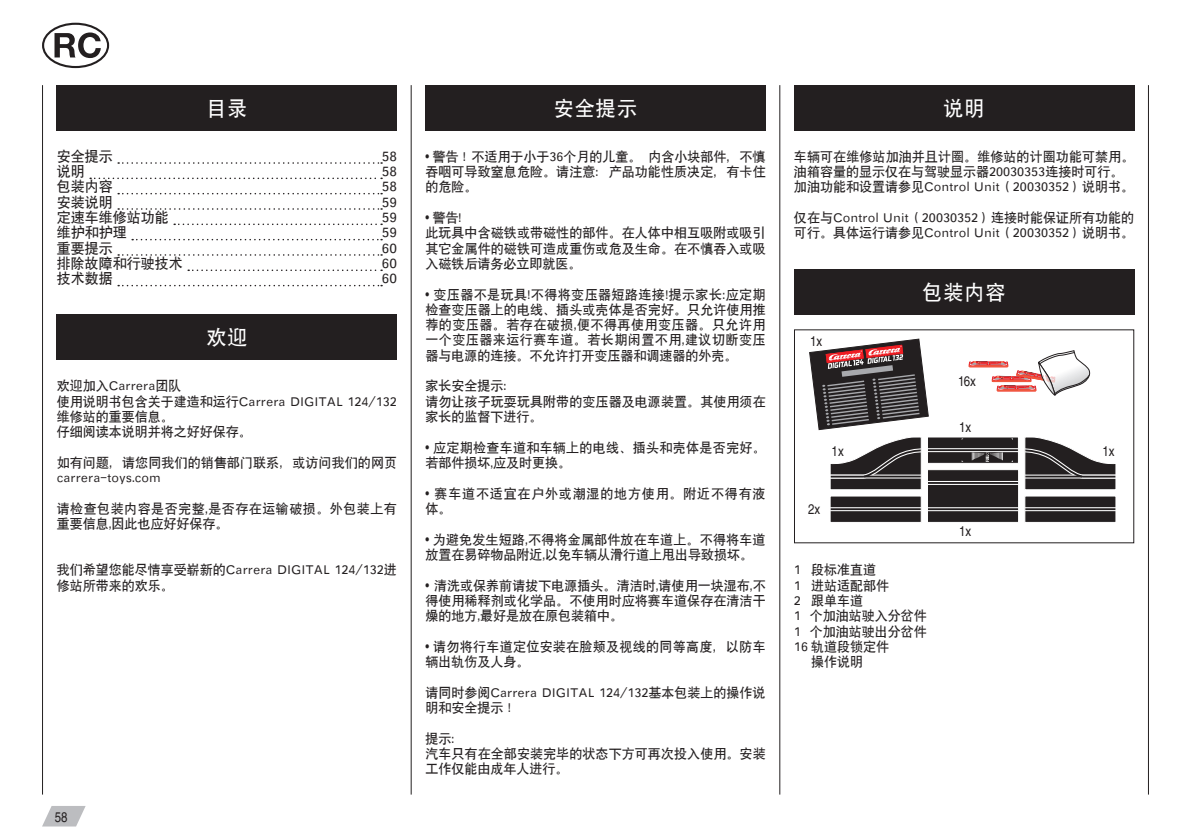
<style>
.page{position:relative;width:1191px;height:840px;background:#fff}
.page>*{position:absolute;margin:0;border:0;box-sizing:border-box;transform-origin:0 0}
.t1{font:20px "SIL Hei Med Jian";letter-spacing:.05em;color:#fff}
.t2{font:14px "SIL Hei Med Jian";color:#231f20}
.t3{font:14px "Nimbus San LOT Reg Con";color:#231f20}
.t4{font:13px/15.4px "SIL Hei Med Jian";color:#231f20}
.t5{font:13px/15.4px "SIL Hei Med Jian";letter-spacing:.025em;color:#231f20}
.t6{font:13px/15.4px "SIL Hei Med Jian";letter-spacing:.04em;color:#231f20}
.t7{font:13px/15.4px "SIL Hei Med Jian";letter-spacing:.065em;color:#231f20}
.s1{font-family:"Nimbus San LOT Reg Con"}
</style>
<div class="page">
<svg style="left:42px;top:806px;width:44px;height:20px"></svg>
<hr style="left:42px;top:85px;width:1px;height:709px;background:#231f20">
<hr style="left:1148px;top:85px;width:1px;height:709px;background:#231f20">
<hr style="left:411px;top:85px;width:1px;height:709px;background:#231f20">
<hr style="left:779px;top:85px;width:1px;height:709px;background:#231f20">
<svg style="left:43px;top:24px;width:65px;height:43px"></svg>
<div style="left:42px;top:23px;width:67px;height:45px;border:2px solid #231f20;border-radius:50%"></div>
<svg style="left:54px;top:32px;width:47px;height:26px"></svg>
<svg style="left:118px;top:162px;width:264px;height:2px"></svg>
<svg style="left:90px;top:177px;width:292px;height:2px"></svg>
<svg style="left:118px;top:193px;width:264px;height:1px"></svg>
<svg style="left:118px;top:208px;width:264px;height:2px"></svg>
<svg style="left:174px;top:223px;width:208px;height:2px"></svg>
<svg style="left:132px;top:239px;width:250px;height:1px"></svg>
<svg style="left:118px;top:254px;width:264px;height:1px"></svg>
<svg style="left:188px;top:269px;width:194px;height:2px"></svg>
<svg style="left:118px;top:285px;width:264px;height:1px"></svg>
<div style="left:57px;top:314px;width:340px;height:45px;background:#231f20"></div>
<div style="left:425px;top:85px;width:340px;height:46px;background:#231f20"></div>
<div style="left:794px;top:85px;width:340px;height:46px;background:#231f20"></div>
<div style="left:794px;top:269px;width:340px;height:46px;background:#231f20"></div>
<div style="left:927px;top:469px;width:91px;height:53px;background:#231f20"></div>
<hr style="left:927px;top:480px;width:91px;height:4px;background:#332f30">
<hr style="left:927px;top:481px;width:91px;height:2px;background:#231f20">
<hr style="left:927px;top:507px;width:91px;height:4px;background:#d9d9d9">
<hr style="left:927px;top:508px;width:91px;height:2px;background:#231f20">
<div style="left:927px;top:469px;width:92px;height:53px;border:1px solid #fff"></div>
<div style="left:1024px;top:495px;width:92px;height:27px;background:#231f20"></div>
<hr style="left:1024px;top:507px;width:92px;height:4px;background:#dadada">
<hr style="left:1024px;top:508px;width:92px;height:2px;background:#231f20">
<div style="left:1024px;top:495px;width:92px;height:27px;border:1px solid #fff"></div>
<div style="left:830px;top:495px;width:91px;height:27px;background:#231f20"></div>
<hr style="left:830px;top:507px;width:91px;height:4px;background:#dadada">
<hr style="left:830px;top:508px;width:91px;height:2px;background:#231f20">
<div style="left:829px;top:495px;width:92px;height:27px;border:1px solid #fff"></div>
<svg style="left:1024px;top:437px;width:92px;height:53px"></svg>
<svg style="left:830px;top:437px;width:92px;height:53px"></svg>
<div style="left:927px;top:437px;width:91px;height:26px;background:#231f20"></div>
<hr style="left:927px;top:448px;width:91px;height:4px;background:#e2e2e2">
<hr style="left:927px;top:449px;width:91px;height:2px;background:#231f20">
<div style="left:927px;top:436px;width:91px;height:27px;border:1px solid #fff"></div>
<svg style="left:961px;top:438px;width:52px;height:23px"></svg>
<svg style="left:968px;top:350px;width:122px;height:46px"></svg>
<svg style="left:809px;top:338px;width:120px;height:92px"></svg>
<div style="left:57px;top:85px;width:340px;height:46px;background:#231f20"></div>
<h1 class="t1" style="left:206px;top:95px;width:42px">目录</h1>
<p class="t2" style="left:57px;top:146px;width:57px">安全提示</p>
<p class="t2" style="left:382px;top:146px;width:17px">58</p>
<p class="t2" style="left:57px;top:162px;width:29px">说明</p>
<p class="t2" style="left:382px;top:162px;width:17px">58</p>
<p class="t2" style="left:57px;top:177px;width:57px">包装内容</p>
<p class="t2" style="left:382px;top:177px;width:17px">58</p>
<p class="t2" style="left:57px;top:192px;width:57px">安装说明</p>
<p class="t2" style="left:382px;top:192px;width:17px">59</p>
<p class="t2" style="left:57px;top:208px;width:113px">定速车维修站功能</p>
<p class="t2" style="left:382px;top:208px;width:17px">59</p>
<p class="t2" style="left:57px;top:223px;width:71px">维护和护理</p>
<p class="t2" style="left:382px;top:223px;width:17px">59</p>
<p class="t2" style="left:57px;top:238px;width:57px">重要提示</p>
<p class="t2" style="left:382px;top:238px;width:17px">60</p>
<p class="t2" style="left:57px;top:254px;width:127px">排除故障和行驶技术</p>
<p class="t2" style="left:382px;top:254px;width:17px">60</p>
<p class="t2" style="left:57px;top:269px;width:57px">技术数据</p>
<p class="t2" style="left:382px;top:269px;width:17px">60</p>
<h1 class="t1" style="left:206px;top:324px;width:42px">欢迎</h1>
<p class="t4" style="left:57px;top:377px;width:342px">欢迎加入Carrera团队<br>使用说明书包含关于建造和运行Carrera DIGITAL 124/132维修站的重要信息。<br>仔细阅读本说明并将之好好保存。</p>
<p class="t4" style="left:57px;top:453px;width:342px">如有问题，请您同我们的销售部门联系，或访问我们的网页carrera-toys.com</p>
<p class="t6" style="left:57px;top:499px;width:342px">请检查包装内容是否完整,是否存在运输破损。外包装上有重要信息,因此也应好好保存。</p>
<p class="t4" style="left:57px;top:561px;width:342px">我们希望您能尽情享受崭新的Carrera DIGITAL 124/132进修站所带来的欢乐。</p>
<p class="t3" style="left:55px;top:807px;width:14px">58</p>
<h1 class="t1" style="left:554px;top:95px;width:84px">安全提示</h1>
<p class="t4" style="left:425px;top:147px;width:342px;text-align:justify"><span class="s1">•</span> 警告！不适用于小于36个月的儿童。 内含小块部件，不慎吞咽可导致窒息危险。请注意：产品功能性质决定，有卡住的危险。</p>
<p class="t4" style="left:425px;top:209px;width:342px"><span class="s1">•</span> 警告!<br>此玩具中含磁铁或带磁性的部件。在人体中相互吸附或吸引其它金属件的磁铁可造成重伤或危及生命。在不慎吞入或吸入磁铁后请务必立即就医。</p>
<p class="t4" style="left:425px;top:285px;width:342px;text-align:justify"><span class="s1">•</span> 变压器不是玩具!不得将变压器短路连接!提示家长:应定期检查变压器上的电线、插头或壳体是否完好。只允许使用推荐的变压器。若存在破损,便不得再使用变压器。只允许用一个变压器来运行赛车道。若长期闲置不用,建议切断变压器与电源的连接。不允许打开变压器和调速器的外壳。</p>
<p class="t4" style="left:425px;top:377px;width:342px">家长安全提示：<br>请勿让孩子玩耍玩具附带的变压器及电源装置。其使用须在家长的监督下进行。</p>
<p class="t5" style="left:425px;top:438px;width:342px"><span class="s1">•</span> 应定期检查车道和车辆上的电线、插头和壳体是否完好。若部件损坏,应及时更换。</p>
<p class="t7" style="left:425px;top:484px;width:342px"><span class="s1">•</span> 赛车道不适宜在户外或潮湿的地方使用。附近不得有液体。</p>
<p class="t4" style="left:425px;top:530px;width:342px"><span class="s1">•</span> 为避免发生短路,不得将金属部件放在车道上。不得将车道放置在易碎物品附近,以免车辆从滑行道上甩出导致损坏。</p>
<p class="t4" style="left:425px;top:576px;width:342px;text-align:justify"><span class="s1">•</span> 清洗或保养前请拔下电源插头。清洁时,请使用一块湿布,不得使用稀释剂或化学品。不使用时应将赛车道保存在清洁干燥的地方,最好是放在原包装箱中。</p>
<p class="t5" style="left:425px;top:637px;width:342px"><span class="s1">•</span> 请勿将行车道定位安装在脸颊及视线的同等高度，以防车辆出轨伤及人身。</p>
<p class="t4" style="left:425px;top:683px;width:342px">请同时参阅Carrera DIGITAL 124/132基本包装上的操作说明和安全提示！</p>
<p class="t4" style="left:425px;top:729px;width:342px">提示:<br>汽车只有在全部安装完毕的状态下方可再次投入使用。安装工作仅能由成年人进行。</p>
<h1 class="t1" style="left:943px;top:95px;width:42px">说明</h1>
<p class="t4" style="left:794px;top:147px;width:342px">车辆可在维修站加油并且计圈。维修站的计圈功能可禁用。油箱容量的显示仅在与驾驶显示器20030353连接时可行。加油功能和设置请参见Control Unit（20030352）说明书。</p>
<p class="t4" style="left:794px;top:209px;width:342px">仅在与Control Unit（20030352）连接时能保证所有功能的可行。具体运行请参见Control Unit（20030352）说明书。</p>
<p class="t3" style="left:810px;top:333px;width:14px">1x</p>
<p class="t3" style="left:831px;top:442px;width:14px">1x</p>
<p class="t3" style="left:808px;top:500px;width:14px">2x</p>
<h1 class="t1" style="left:922px;top:279px;width:84px">包装内容</h1>
<p class="t3" style="left:958px;top:372px;width:19px">16x</p>
<p class="t3" style="left:959px;top:418px;width:14px">1x</p>
<p class="t3" style="left:959px;top:522px;width:14px">1x</p>
<p class="t4" style="left:794px;top:561px;width:84px">1 段标准直道</p>
<p class="t4" style="left:794px;top:576px;width:97px">1 进站适配部件</p>
<p class="t4" style="left:794px;top:591px;width:71px">2 跟单车道</p>
<p class="t4" style="left:794px;top:607px;width:134px">1 个加油站驶入分岔件</p>
<p class="t4" style="left:794px;top:622px;width:134px">1 个加油站驶出分岔件</p>
<p class="t4" style="left:794px;top:637px;width:97px">16 轨道段锁定件</p>
<p class="t4" style="left:811px;top:652px;width:53px">操作说明</p>
<p class="t3" style="left:1102px;top:442px;width:14px">1x</p>
</div>
